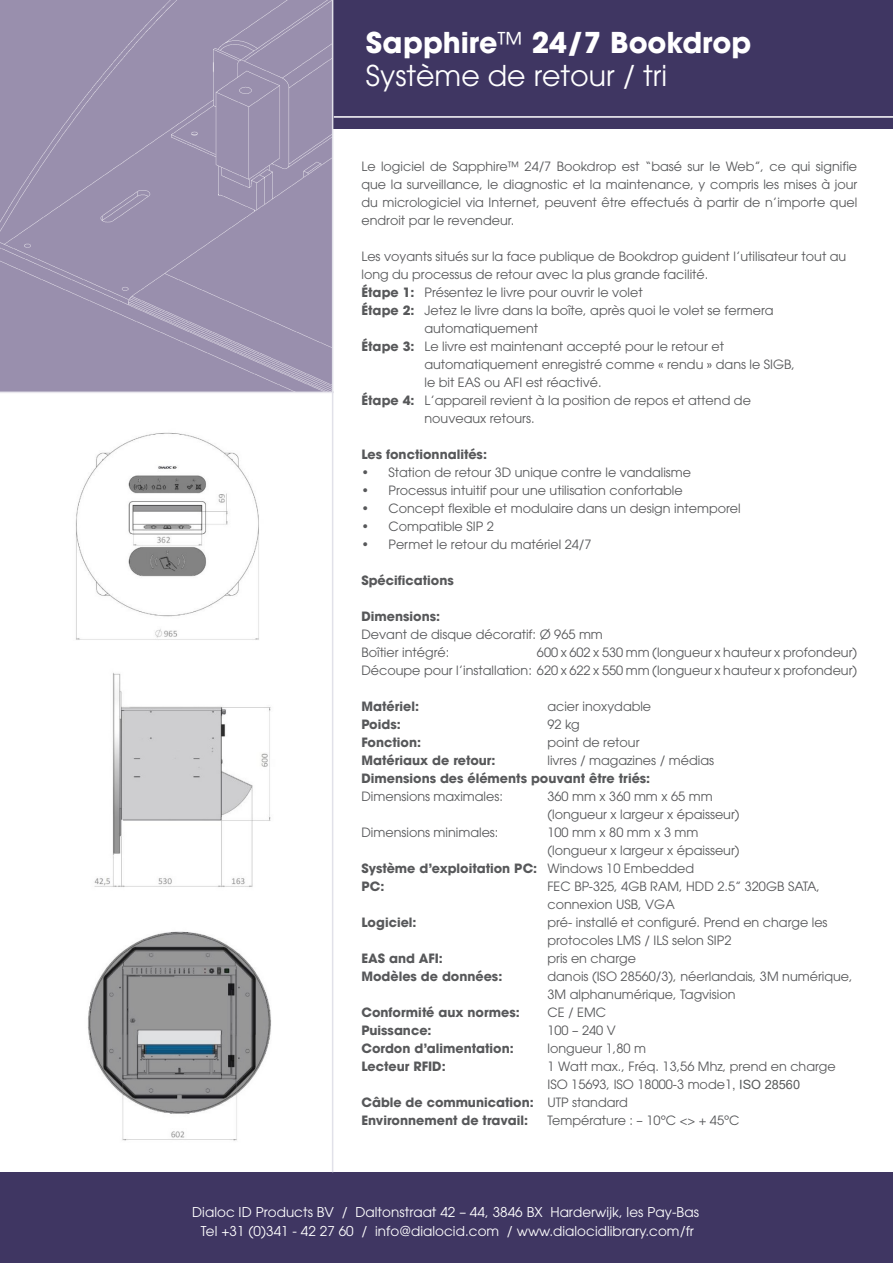
<style>
.page{position:relative;width:893px;height:1263px;background:#fff}
.page>*{position:absolute;margin:0;border:0;box-sizing:border-box;transform-origin:0 0}
.t1{font:700 28.5px/33px "ITC Avant Garde Pro";color:#fff}
.t2{font:13.5px/19.5px "ITC Avant Garde Pro";letter-spacing:.005em;color:#fff;text-align:center}
.t3{font:12.75px/18px "ITC Avant Garde Pro";color:#57585a}
.t4{font:700 12.75px/18px "ITC Avant Garde Pro";color:#57585a}
.s1{font-weight:400}
.s2{font-weight:700}
.s3{font-family:"Arial";color:#585b5b}
</style>
<div class="page">
<div style="left:333px;top:0;width:560px;height:129px;background:#3f3662"></div>
<div style="left:0;top:1172px;width:893px;height:91px;background:#3f3662"></div>
<div style="left:0;top:0;width:332px;height:392px;background:#998fad"></div>
<hr style="left:0;top:392px;width:334px;height:1px;background:#e9e7ee">
<hr style="left:332px;top:0;width:1px;height:1172px;background:#e1e1e9">
<hr style="left:334px;top:116px;width:559px;height:2px;background:#fff">
<img style="left:76px;top:432px;width:183px;height:208px">
<img style="left:94px;top:672px;width:177px;height:215px">
<img style="left:88px;top:931px;width:183px;height:210px">
<h1 class="t1" style="left:366px;top:26px;width:387px">Sapphire<span class="s1">™</span> 24/7 Bookdrop<br><span class="s1">Système de retour / tri</span></h1>
<p class="t3" style="left:361px;top:157px;width:497px;text-align:justify">Le logiciel de Sapphire™ 24/7 Bookdrop est “basé sur le Web”, ce qui signifie que la surveillance, le diagnostic et la maintenance, y compris les mises à jour du micrologiciel via Internet, peuvent être effectués à partir de n’importe quel endroit par le revendeur.</p>
<p class="t3" style="left:361px;top:247px;width:486px">Les voyants situés sur la face publique de Bookdrop guident l’utilisateur tout au</p>
<p class="t3" style="left:361px;top:265px;width:348px">long du processus de retour avec la plus grande facilité.</p>
<p class="t3" style="left:361px;top:283px;width:283px"><span class="s2">Étape 1:</span> Présentez le livre pour ouvrir le volet</p>
<p class="t3" style="left:361px;top:301px;width:414px"><span class="s2">Étape 2:</span> Jetez le livre dans la boîte, après quoi le volet se fermera</p>
<p class="t3" style="left:424px;top:319px;width:115px">automatiquement</p>
<p class="t3" style="left:361px;top:337px;width:364px"><span class="s2">Étape 3:</span> Le livre est maintenant accepté pour le retour et</p>
<p class="t3" style="left:424px;top:355px;width:372px">automatiquement enregistré comme « rendu » dans le SIGB,</p>
<p class="t3" style="left:424px;top:373px;width:179px">le bit EAS ou AFI est réactivé.</p>
<p class="t3" style="left:361px;top:391px;width:391px"><span class="s2">Étape 4:</span> L’appareil revient à la position de repos et attend de</p>
<p class="t3" style="left:424px;top:409px;width:112px">nouveaux retours.</p>
<p class="t4" style="left:361px;top:445px;width:127px">Les fonctionnalités:</p>
<p class="t3" style="left:361px;top:463px;width:331px">• Station de retour 3D unique contre le vandalisme</p>
<p class="t3" style="left:361px;top:481px;width:323px">• Processus intuitif pour une utilisation confortable</p>
<p class="t3" style="left:361px;top:499px;width:381px">• Concept flexible et modulaire dans un design intemporel</p>
<p class="t3" style="left:361px;top:517px;width:134px">• Compatible SIP 2</p>
<p class="t3" style="left:361px;top:535px;width:232px">• Permet le retour du matériel 24/7</p>
<p class="t4" style="left:361px;top:571px;width:94px">Spécifications</p>
<p class="t4" style="left:361px;top:607px;width:80px">Dimensions:</p>
<p class="t3" style="left:361px;top:625px;width:243px">Devant de disque décoratif: Ø 965 mm<br>Boîtier intégré:</p>
<p class="t3" style="left:361px;top:643px;width:497px;text-align:right">600 x 602 x 530 mm (longueur x hauteur x profondeur)<br>Découpe pour l’installation: 620 x 622 x 550 mm (longueur x hauteur x profondeur)</p>
<p class="t4" style="left:361px;top:697px;width:59px">Matériel:</p>
<p class="t3" style="left:547px;top:697px;width:105px">acier inoxydable</p>
<p class="t4" style="left:361px;top:715px;width:41px">Poids:</p>
<p class="t3" style="left:547px;top:715px;width:34px">92 kg</p>
<p class="t4" style="left:361px;top:733px;width:61px">Fonction:</p>
<p class="t3" style="left:547px;top:733px;width:94px">point de retour</p>
<p class="t4" style="left:361px;top:751px;width:136px">Matériaux de retour:</p>
<p class="t3" style="left:547px;top:751px;width:168px">livres / magazines / médias</p>
<p class="t4" style="left:361px;top:769px;width:290px">Dimensions des éléments pouvant être triés:</p>
<p class="t3" style="left:361px;top:787px;width:143px">Dimensions maximales:</p>
<p class="t3" style="left:547px;top:787px;width:194px">360 mm x 360 mm x 65 mm (longueur x largeur x épaisseur)</p>
<p class="t3" style="left:361px;top:823px;width:138px">Dimensions minimales:</p>
<p class="t3" style="left:547px;top:823px;width:153px">100 mm x 80 mm x 3 mm</p>
<p class="t3" style="left:547px;top:841px;width:194px">(longueur x largeur x épaisseur)</p>
<p class="t4" style="left:361px;top:859px;width:334px">Système d’exploitation PC: <span class="s1">Windows 10 Embedded</span></p>
<p class="t4" style="left:361px;top:877px;width:24px">PC:</p>
<p class="t3" style="left:547px;top:877px;width:274px">FEC BP-325, 4GB RAM, HDD 2.5” 320GB SATA, connexion USB, VGA</p>
<p class="t4" style="left:361px;top:913px;width:57px">Logiciel:</p>
<p class="t3" style="left:547px;top:913px;width:282px">pré- installé et configuré. Prend en charge les protocoles LMS / ILS selon SIP2</p>
<p class="t4" style="left:361px;top:949px;width:83px">EAS and AFI:</p>
<p class="t3" style="left:547px;top:949px;width:90px">pris en charge</p>
<p class="t4" style="left:361px;top:967px;width:142px">Modèles de données:</p>
<p class="t3" style="left:547px;top:967px;width:307px">danois (ISO 28560/3), néerlandais, 3M numérique,<br>3M alphanumérique, Tagvision</p>
<p class="t4" style="left:361px;top:1003px;width:160px">Conformité aux normes:</p>
<p class="t3" style="left:547px;top:1003px;width:60px">CE / EMC</p>
<p class="t4" style="left:361px;top:1021px;width:154px">Puissance:<br>Cordon d’alimentation:<br>Lecteur RFID:</p>
<p class="t3" style="left:547px;top:1021px;width:70px">100 – 240 V</p>
<p class="t3" style="left:547px;top:1039px;width:100px">longueur 1,80 m</p>
<p class="t3" style="left:547px;top:1057px;width:290px">1 Watt max., Fréq. 13,56 Mhz, prend en charge</p>
<p class="t3" style="left:547px;top:1075px;width:254px">ISO 15693, ISO 18000-3 mode1<span class="s3">, ISO 28560</span></p>
<p class="t4" style="left:361px;top:1093px;width:268px">Câble de communication: <span class="s1">UTP standard</span></p>
<p class="t4" style="left:361px;top:1111px;width:168px">Environnement de travail:</p>
<p class="t3" style="left:547px;top:1111px;width:194px">Température : – 10ºC &lt;&gt; + 45ºC</p>
<p class="t2" style="left:192px;top:1202px;width:508px">Dialoc ID Products BV / Daltonstraat 42 – 44, 3846 BX Harderwijk, les Pay-Bas<br>Tel +31 (0)341 - 42 27 60 / info@dialocid.com / www.dialocidlibrary.com/fr</p>
</div>
